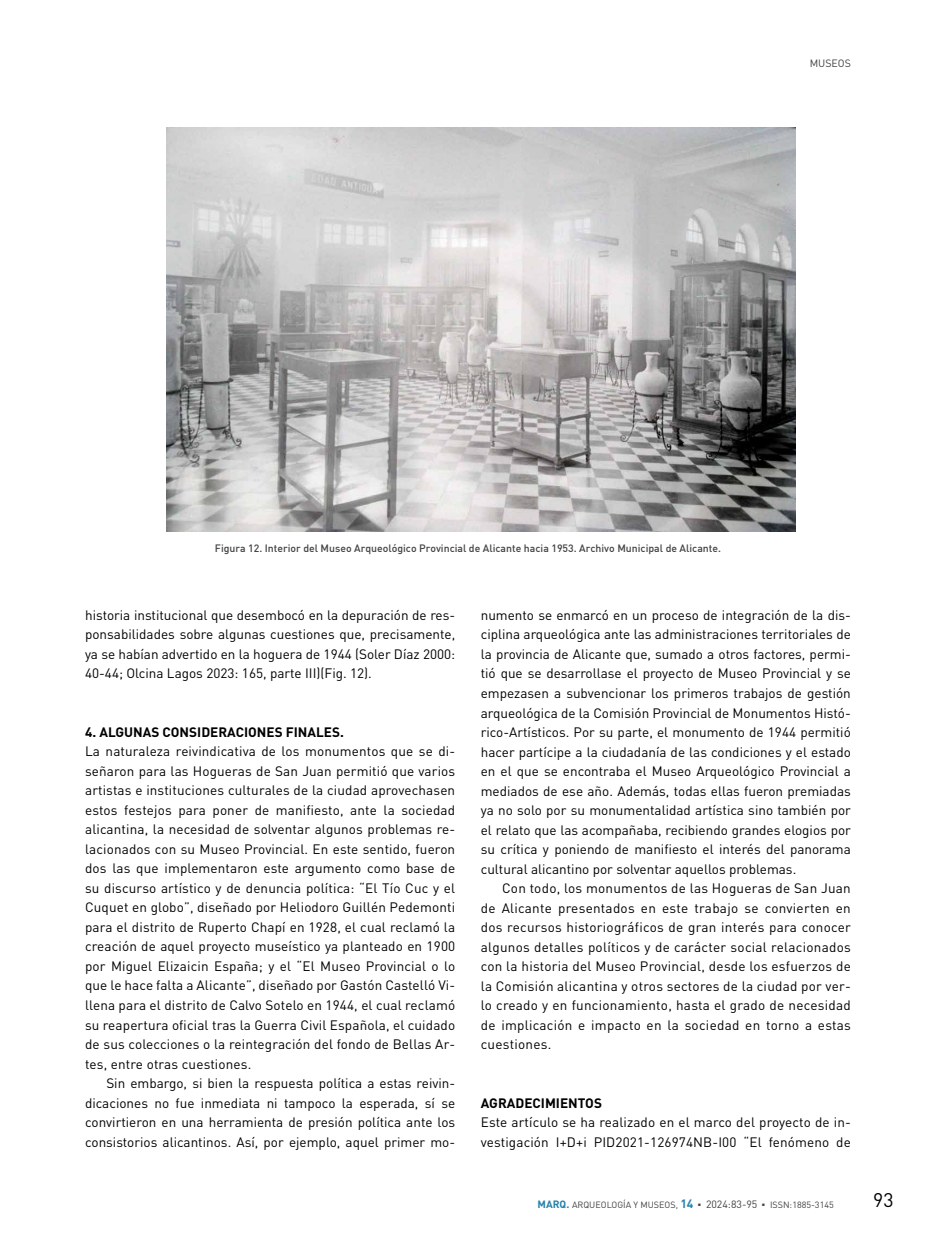
<style>
.page{position:relative;width:936px;height:1234px;background:#fff}
.page>*{position:absolute;margin:0;border:0;box-sizing:border-box;transform-origin:0 0}
.t1{font:19.5px "DIN";color:#000}
.t2{font:13.5px/19.5px "DIN";color:#000;text-align:justify}
.t3{font:700 13.5px "DIN";color:#000}
.t4{font:500 10.5px "DIN";color:#434141}
.t5{font:10.5px "DIN";color:#434141}
.t6{font:9px "DIN";color:#434141}
.s1{font-weight:700;font-size:10.5px;color:#2582ae}
.s2{font-weight:700;font-size:12px;color:#2582ae}
.s3{font-size:10.5px}
</style>
<div class="page">
<img style="left:166px;top:128px;width:629px;height:403px">
<p class="t5" style="left:809px;top:57px;width:43px">MUSEOS</p>
<p class="t4" style="left:215px;top:541px;width:507px">Figura 12. Interior del Museo Arqueológico Provincial de Alicante hacia 1953. Archivo Municipal de Alicante.</p>
<p class="t2" style="left:85px;top:604px;width:371px">historia institucional que desembocó en la depuración de res&shy;ponsabilidades sobre algunas cuestiones que, precisamente, ya se habían advertido en la hoguera de 1944 (Soler Díaz 2000:<br>40-44; Olcina Lagos 2023: 165, parte III)(Fig. 12).</p>
<p class="t3" style="left:85px;top:723px;width:260px">4. ALGUNAS CONSIDERACIONES FINALES.</p>
<p class="t2" style="left:85px;top:741px;width:371px">La naturaleza reivindicativa de los monumentos que se di&shy;señaron para las Hogueras de San Juan permitió que varios artistas e instituciones culturales de la ciudad aprovechasen estos festejos para poner de manifiesto, ante la sociedad alicantina, la necesidad de solventar algunos problemas re&shy;lacionados con su Museo Provincial. En este sentido, fueron dos las que implementaron este argumento como base de su discurso artístico y de denuncia política: “El Tío Cuc y el Cuquet en globo”, diseñado por Heliodoro Guillén Pedemonti para el distrito de Ruperto Chapí en 1928, el cual reclamó la creación de aquel proyecto museístico ya planteado en 1900 por Miguel Elizaicin España; y el “El Museo Provincial o lo que le hace falta a Alicante”, diseñado por Gastón Castelló Vi&shy;llena para el distrito de Calvo Sotelo en 1944, el cual reclamó su reapertura oficial tras la Guerra Civil Española, el cuidado de sus colecciones o la reintegración del fondo de Bellas Ar&shy;tes, entre otras cuestiones.</p>
<p class="t2" style="left:85px;top:1072px;width:371px;text-indent:21px">Sin embargo, si bien la respuesta política a estas reivin&shy;dicaciones no fue inmediata ni tampoco la esperada, sí se convirtieron en una herramienta de presión política ante los consistorios alicantinos. Así, por ejemplo, aquel primer mo-</p>
<p class="t2" style="left:480px;top:605px;width:371px">numento se enmarcó en un proceso de integración de la dis&shy;ciplina arqueológica ante las administraciones territoriales de la provincia de Alicante que, sumado a otros factores, permi&shy;tió que se desarrollase el proyecto de Museo Provincial y se empezasen a subvencionar los primeros trabajos de gestión arqueológica de la Comisión Provincial de Monumentos Histó&shy;rico-Artísticos. Por su parte, el monumento de 1944 permitió hacer partícipe a la ciudadanía de las condiciones y el estado en el que se encontraba el Museo Arqueológico Provincial a mediados de ese año. Además, todas ellas fueron premiadas ya no solo por su monumentalidad artística sino también por el relato que las acompañaba, recibiendo grandes elogios por su crítica y poniendo de manifiesto el interés del panorama cultural alicantino por solventar aquellos problemas.</p>
<p class="t2" style="left:480px;top:878px;width:371px;text-indent:21px">Con todo, los monumentos de las Hogueras de San Juan de Alicante presentados en este trabajo se convierten en dos recursos historiográficos de gran interés para conocer algunos detalles políticos y de carácter social relacionados con la historia del Museo Provincial, desde los esfuerzos de la Comisión alicantina y otros sectores de la ciudad por ver&shy;lo creado y en funcionamiento, hasta el grado de necesidad de implicación e impacto en la sociedad en torno a estas cuestiones.</p>
<p class="t3" style="left:480px;top:1093px;width:123px">AGRADECIMIENTOS</p>
<p class="t2" style="left:480px;top:1111px;width:371px">Este artículo se ha realizado en el marco del proyecto de in&shy;vestigación I+D+i PID2021-126974NB-I00 “El fenómeno de</p>
<p class="t6" style="left:537px;top:1199px;width:298px"><span class="s1">MARQ.</span> ARQUEOLOGÍA Y MUSEOS, <span class="s2">14</span> ○ <span class="s3">2024:83-95</span> ○ ISSN:1885-3145</p>
<h1 class="t1" style="left:873px;top:1187px;width:22px">93</h1>
</div>
